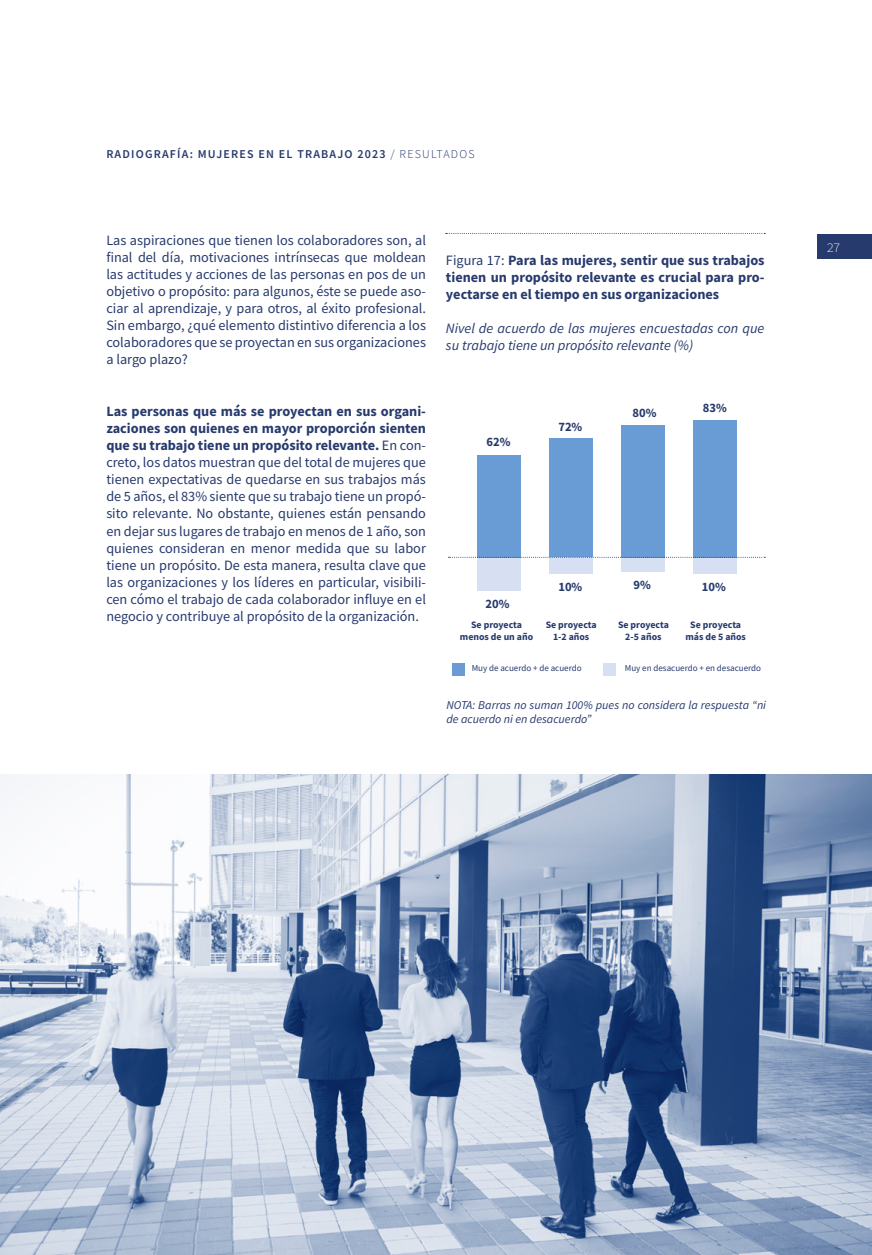
<style>
.page{position:relative;width:872px;height:1255px;background:#fff}
.page>*{position:absolute;margin:0;border:0;box-sizing:border-box;transform-origin:0 0}
.t1{font:200 16.5px "Source Sans Pro";color:#fff}
.t2{font:14.25px/17.1px "Source Sans Pro";color:#273a6d;text-align:justify}
.t3{font:700 14.25px/17.1px "Source Sans Pro";color:#273a6d;text-align:justify}
.t4{font:italic 14.25px/17.1px "Source Sans Pro";color:#273a6d}
.t5{font:700 12.45px "Source Sans Pro";color:#273a6d}
.t6{font:italic 12px/14.4px "Source Sans Pro";color:#273a6d}
.t7{font:600 12px "Source Sans Pro";letter-spacing:.1em;color:#273a6d}
.t8{font:700 9.9px/11.9px "Source Sans Pro";color:#273a6d;text-align:center}
.t9{font:9px "Source Sans Pro";color:#273a6d}
.s1{font-weight:300}
.s2{font-weight:700}
.s3{font-weight:400}
</style>
<div class="page">
<div style="left:817px;top:234px;width:55px;height:25px;background:#273a6d"></div>
<div style="left:477px;top:557px;width:43px;height:33px;background:#d6e0f2"></div>
<div style="left:477px;top:455px;width:43px;height:102px;background:#699cd4"></div>
<div style="left:549px;top:557px;width:43px;height:16px;background:#d6e0f2"></div>
<div style="left:549px;top:438px;width:43px;height:119px;background:#699cd4"></div>
<div style="left:621px;top:557px;width:43px;height:15px;background:#d6e0f2"></div>
<div style="left:621px;top:425px;width:43px;height:132px;background:#699cd4"></div>
<div style="left:693px;top:557px;width:43px;height:16px;background:#d6e0f2"></div>
<div style="left:693px;top:420px;width:43px;height:137px;background:#699cd4"></div>
<svg style="left:448px;top:557px;width:317px;height:1px"></svg>
<div style="left:452px;top:662px;width:13px;height:13px;background:#699cd4"></div>
<div style="left:603px;top:662px;width:13px;height:13px;background:#d6e0f2"></div>
<img style="left:0;top:774px;width:872px;height:480px">
<svg style="left:445px;top:233px;width:320px;height:1px"></svg>
<p class="t7" style="left:106px;top:146px;width:370px">RADIOGRAFÍA: MUJERES EN EL TRABAJO 2023 <span class="s1">/ RESULTADOS</span></p>
<p class="t2" style="left:106px;top:231px;width:321px">Las aspiraciones que tienen los colaboradores son, al final del día, motivaciones intrínsecas que moldean las actitudes y acciones de las personas en pos de un objetivo o propósito: para algunos, éste se puede aso&shy;ciar al aprendizaje, y para otros, al éxito profesional.<br>Sin embargo, ¿qué elemento distintivo diferencia a los colaboradores que se proyectan en sus organizaciones a largo plazo?</p>
<p class="t2" style="left:106px;top:402px;width:321px"><span class="s2">Las personas que más se proyectan en sus organi&shy;zaciones son quienes en mayor proporción sienten que su trabajo tiene un propósito relevante.</span> En con&shy;creto, los datos muestran que del total de mujeres que tienen expectativas de quedarse en sus trabajos más de 5 años, el 83% siente que su trabajo tiene un propó&shy;sito relevante. No obstante, quienes están pensando en dejar sus lugares de trabajo en menos de 1 año, son quienes consideran en menor medida que su labor tiene un propósito. De esta manera, resulta clave que las organizaciones y los líderes en particular, visibili&shy;cen cómo el trabajo de cada colaborador influye en el negocio y contribuye al propósito de la organización.</p>
<p class="t3" style="left:446px;top:251px;width:320px"><span class="s3">Figura 17:</span> Para las mujeres, sentir que sus trabajos tienen un propósito relevante es crucial para pro&shy;yectarse en el tiempo en sus organizaciones</p>
<p class="t4" style="left:446px;top:320px;width:320px">Nivel de acuerdo de las mujeres encuestadas con que su trabajo tiene un propósito relevante (%)</p>
<p class="t5" style="left:486px;top:433px;width:25px">62%</p>
<p class="t5" style="left:558px;top:419px;width:25px">72%</p>
<p class="t5" style="left:632px;top:404px;width:25px">80%</p>
<p class="t5" style="left:703px;top:400px;width:25px">83%</p>
<p class="t5" style="left:485px;top:595px;width:25px">20%</p>
<p class="t8" style="left:460px;top:618px;width:75px">Se proyecta menos de un año</p>
<p class="t5" style="left:558px;top:578px;width:25px">10%</p>
<p class="t5" style="left:633px;top:576px;width:19px">9%</p>
<p class="t5" style="left:702px;top:578px;width:25px">10%</p>
<p class="t8" style="left:546px;top:618px;width:52px">Se proyecta<br>1-2 años</p>
<p class="t8" style="left:618px;top:618px;width:52px">Se proyecta<br>2-5 años</p>
<p class="t8" style="left:685px;top:618px;width:62px">Se proyecta más de 5 años</p>
<p class="t9" style="left:472px;top:662px;width:111px">Muy de acuerdo + de acuerdo</p>
<p class="t9" style="left:625px;top:662px;width:138px">Muy en desacuerdo + en desacuerdo</p>
<p class="t6" style="left:446px;top:697px;width:321px">NOTA: Barras no suman 100% pues no considera la respuesta “ni de acuerdo ni en desacuerdo”</p>
<p class="t1" style="left:827px;top:236px;width:15px">27</p>
</div>
